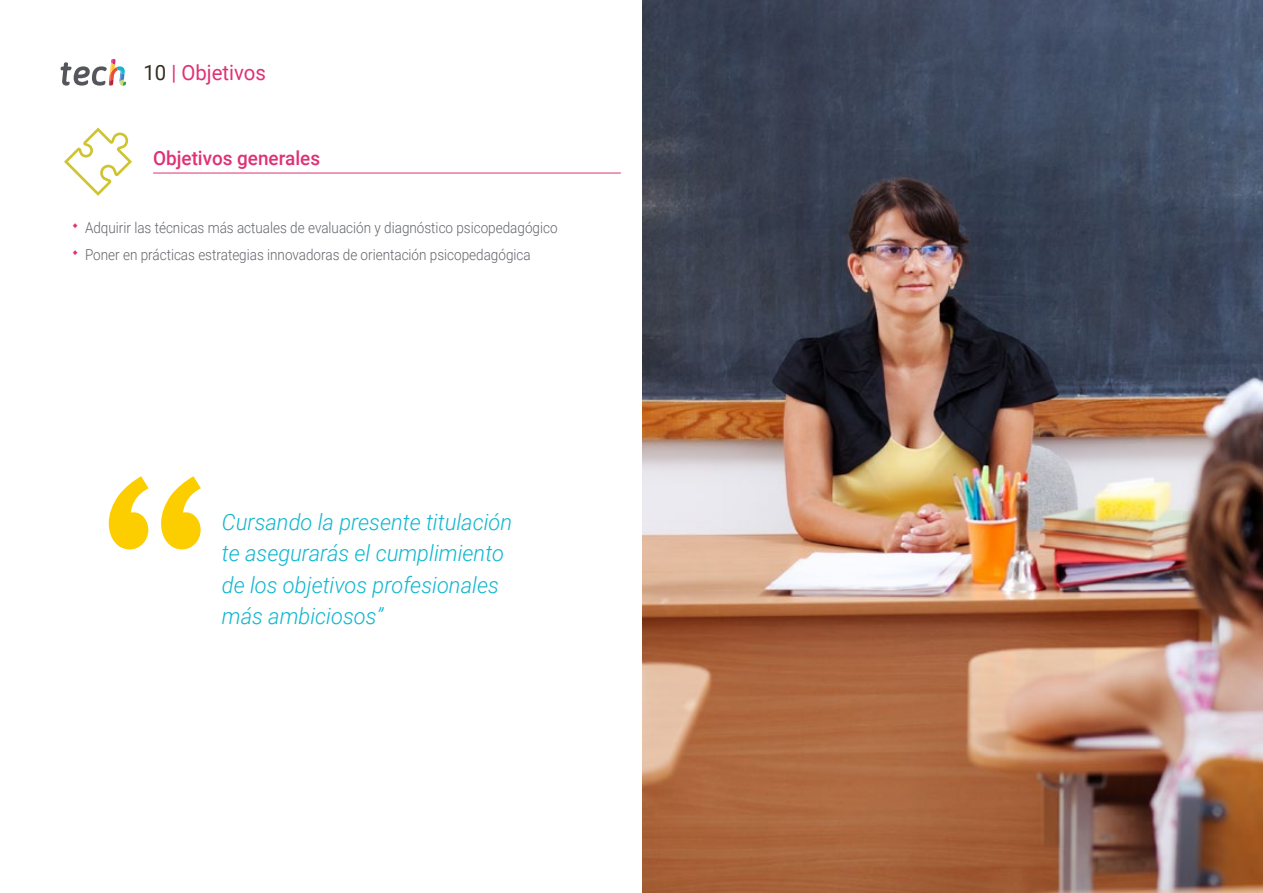
<style>
.page{position:relative;width:1263px;height:893px;background:#fff}
.page>*{position:absolute;margin:0;border:0;box-sizing:border-box;transform-origin:0 0}
.t1{font:italic 300 22.5px/31.5px "Roboto";color:#0fb6cf}
.t2{font:21px "Roboto";color:#df3174}
.t3{font:500 19.5px "Roboto";color:#df3174}
.t4{font:300 15px/26.7px "Roboto";color:#61646a;scale:.9 1}
.s1{color:#312e20}
</style>
<div class="page">
<hr style="left:153px;top:173px;width:468px;height:1px;background:#df3174">
<svg style="left:64px;top:128px;width:68px;height:68px"></svg>
<svg style="left:61px;top:59px;width:65px;height:27px"></svg>
<img style="left:642px;top:0;width:621px;height:893px">
<svg style="left:109px;top:476px;width:92px;height:73px"></svg>
<h2 class="t2" style="left:144px;top:57px;width:124px"><span class="s1">10</span> | Objetivos</h2>
<h3 class="t3" style="left:153px;top:144px;width:169px">Objetivos generales</h3>
<p class="t4" style="left:85px;top:214px;width:526px">Adquirir las técnicas más actuales de evaluación y diagnóstico psicopedagógico<br>Poner en prácticas estrategias innovadoras de orientación psicopedagógica</p>
<h1 class="t1" style="left:222px;top:505px;width:292px">Cursando la presente titulación te asegurarás el cumplimiento de los objetivos profesionales más ambiciosos”</h1>
</div>
